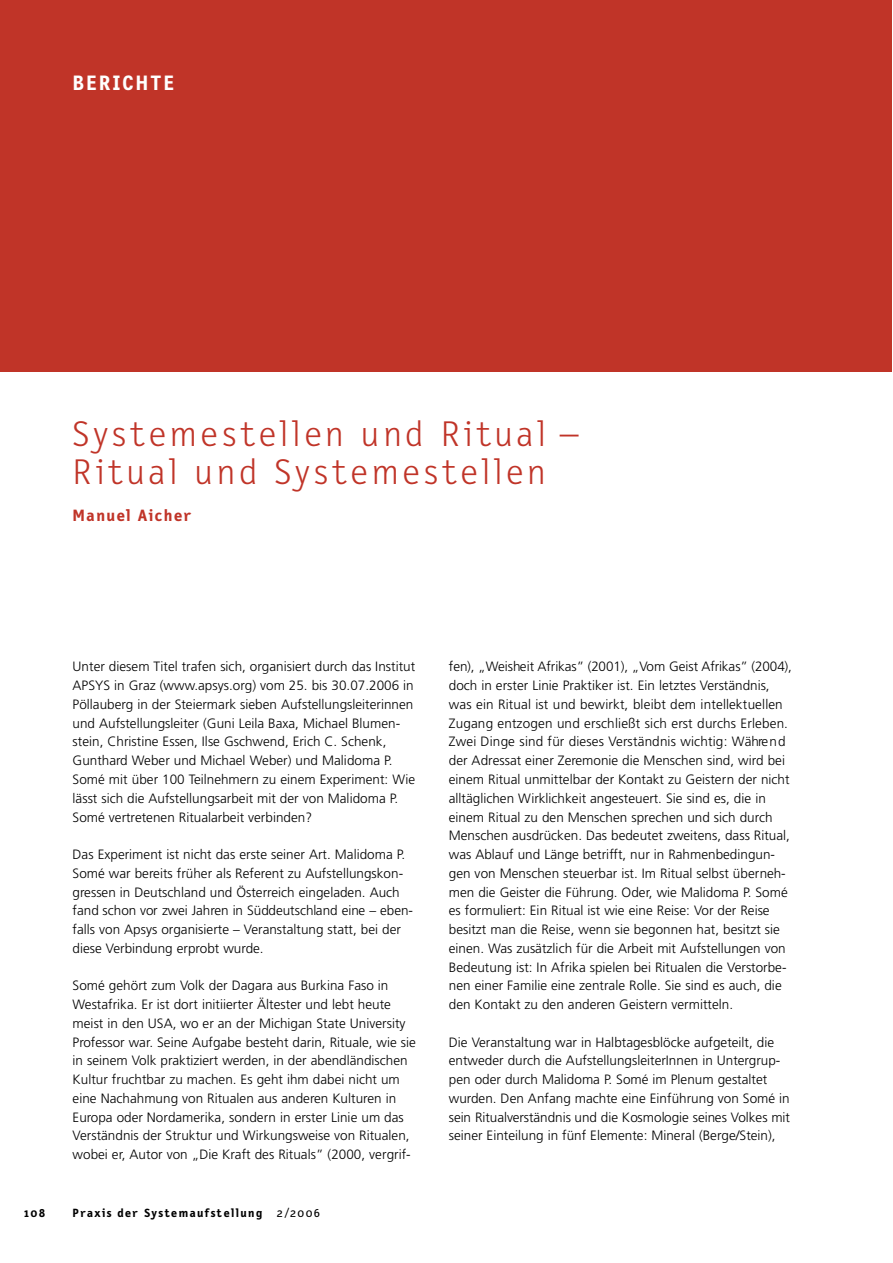
<style>
.page{position:relative;width:893px;height:1263px;background:#fff}
.page>*{position:absolute;margin:0;border:0;box-sizing:border-box;transform-origin:0 0}
.t1{font:300 36px/37.5px "Letter Gothic Text";letter-spacing:.105em;color:#c03428;scale:1.05 1}
.t2{font:700 21px "Letter Gothic Text";color:#fff;scale:1.05 1}
.t3{font:700 16.5px "Letter Gothic Text";letter-spacing:.085em;color:#c03428;scale:1.05 1}
.t4{font:300 13.5px/18.8px "Frutiger";color:#000}
.t5{font:700 12px "Letter Gothic Text";letter-spacing:.115em;color:#000;scale:1.05 1}
.s1{font-weight:400}
</style>
<div class="page">
<div style="left:0;top:0;width:892px;height:371px;background:#c03428"></div>
<h2 class="t2" style="left:73px;top:75px;width:98px">B E R I C H T E</h2>
<h1 class="t1" style="left:73px;top:419px;width:483px">System estel l en und Ri t ual –<br>Ri t ual und System estel l en</h1>
<p class="t3" style="left:73px;top:509px;width:115px">M a n u el Aicher</p>
<p class="t4" style="left:73px;top:658px;width:344px">Unter diesem Titel trafen sich, organisiert durch das Institut APSYS in Graz (www.apsys.org) vom 25. bis 30.07.2006 in Pöllauberg in der Steiermark sieben Aufstellungsleiterinnen und Aufstellungsleiter (Guni Leila Baxa, Michael Blumen&shy;stein, Christine Essen, Ilse Gschwend, Erich C. Schenk, Gunthard Weber und Michael Weber) und Malidoma P.<br>Somé mit über 100 Teilnehmern zu einem Experiment: Wie lässt sich die Aufstellungsarbeit mit der von Malidoma P.<br>Somé vertretenen Ritualarbeit verbinden?</p>
<p class="t4" style="left:73px;top:846px;width:342px">Das Experiment ist nicht das erste seiner Art. Malidoma P.<br>Somé war bereits früher als Referent zu Aufstellungskon&shy;gressen in Deutschland und Österreich eingeladen. Auch fand schon vor zwei Jahren in Süddeutschland eine – eben&shy;falls von Apsys organisierte – Veranstaltung statt, bei der diese Verbindung erprobt wurde.</p>
<p class="t4" style="left:73px;top:977px;width:345px">Somé gehört zum Volk der Dagara aus Burkina Faso in Westafrika. Er ist dort initiierter Ältester und lebt heute meist in den USA, wo er an der Michigan State University Professor war. Seine Aufgabe besteht darin, Rituale, wie sie in seinem Volk praktiziert werden, in der abendländischen Kultur fruchtbar zu machen. Es geht ihm dabei nicht um eine Nachahmung von Ritualen aus anderen Kulturen in Europa oder Nordamerika, sondern in erster Linie um das Verständnis der Struktur und Wirkungsweise von Ritualen, wobei er, Autor von „Die Kraft des Rituals” (2000, vergrif-</p>
<p class="t5" style="left:24px;top:1208px;width:22px">1 0 8</p>
<p class="t5" style="left:73px;top:1208px;width:237px">Praxis der System a u f stel l u n g <span class="s1">2/2 00 6</span></p>
<p class="t4" style="left:449px;top:658px;width:345px">fen), „Weisheit Afrikas” (2001), „Vom Geist Afrikas” (2004), doch in erster Linie Praktiker ist. Ein letztes Verständnis, was ein Ritual ist und bewirkt, bleibt dem intellektuellen Zugang entzogen und erschließt sich erst durchs Erleben.<br>Zwei Dinge sind für dieses Verständnis wichtig: Währe n d der Adressat einer Zeremonie die Menschen sind, wird bei einem Ritual unmittelbar der Kontakt zu Geistern der nicht alltäglichen Wirklichkeit angesteuert. Sie sind es, die in einem Ritual zu den Menschen sprechen und sich durch Menschen ausdrücken. Das bedeutet zweitens, dass Ritual, was Ablauf und Länge betrifft, nur in Rahmenbedingun&shy;gen von Menschen steuerbar ist. Im Ritual selbst überneh&shy;men die Geister die Führung. Oder, wie Malidoma P. Somé es formuliert: Ein Ritual ist wie eine Reise: Vor der Reise besitzt man die Reise, wenn sie begonnen hat, besitzt sie einen. Was zusätzlich für die Arbeit mit Aufstellungen von Bedeutung ist: In Afrika spielen bei Ritualen die Verstorbe&shy;nen einer Familie eine zentrale Rolle. Sie sind es auch, die den Kontakt zu den anderen Geistern vermitteln.</p>
<p class="t4" style="left:449px;top:1033px;width:343px">Die Veranstaltung war in Halbtagesblöcke aufgeteilt, die entweder durch die AufstellungsleiterInnen in Untergrup&shy;pen oder durch Malidoma P. Somé im Plenum gestaltet wurden. Den Anfang machte eine Einführung von Somé in sein Ritualverständnis und die Kosmologie seines Volkes mit seiner Einteilung in fünf Elemente: Mineral (Berge/Stein),</p>
</div>
